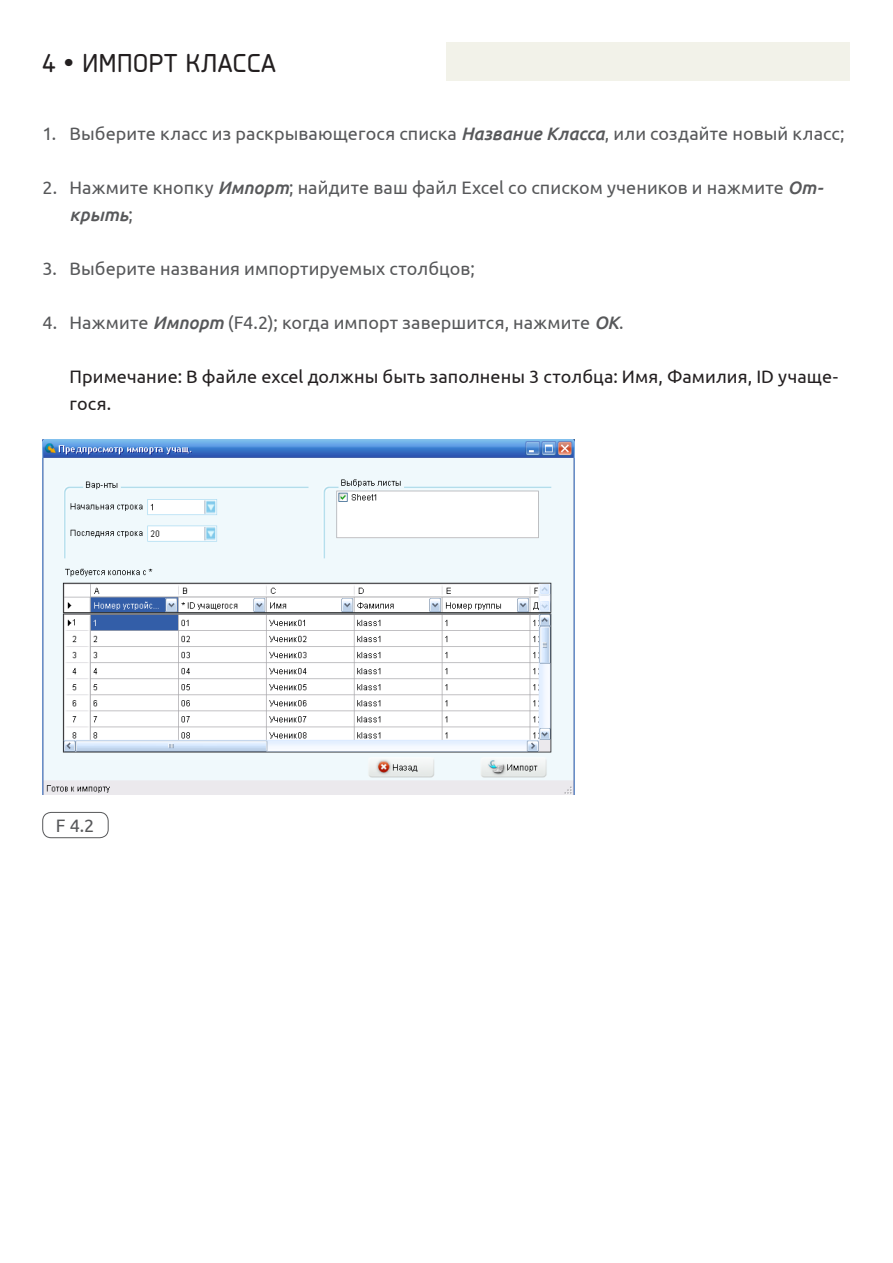
<style>
.page{position:relative;width:893px;height:1263px;background:#fff}
.page>*{position:absolute;margin:0;border:0;box-sizing:border-box;transform-origin:0 0}
.t1{font:27px "PF Isotext Pro";letter-spacing:.02em;color:#231f20}
.t2{font:18px/27px "Ubuntu";letter-spacing:.005em;color:#57585a}
.t3{font:18px/27px "Ubuntu";letter-spacing:.005em;color:#231f20}
.s1{font-family:"Bebas Neue Cyrillic"}
.s2{font-weight:500;font-style:italic}
</style>
<div class="page">
<div style="left:446px;top:43px;width:404px;height:38px;background:#f2f2e9"></div>
<img style="left:43px;top:440px;width:531px;height:355px">
<div style="left:43px;top:812px;width:65px;height:26px;border:1px solid #57585a;border-radius:9px"></div>
<p class="t1" style="left:43px;top:47px;width:235px">4 <span class="s1">•</span> ИМПОРТ КЛАССА</p>
<p class="t2" style="left:43px;top:119px;width:804px">1. Выберите класс из раскрывающегося списка <span class="s2">Название Класса</span>, или создайте новый класс;</p>
<p class="t2" style="left:70px;top:173px;width:755px;text-indent:-27px">2. Нажмите кнопку <span class="s2">Импорт</span>; найдите ваш файл Excel со списком учеников и нажмите <span class="s2">От&shy;крыть</span>;</p>
<p class="t2" style="left:43px;top:254px;width:434px">3. Выберите названия импортируемых столбцов;</p>
<p class="t2" style="left:43px;top:308px;width:583px">4. Нажмите <span class="s2">Импорт</span> (F4.2); когда импорт завершится, нажмите <span class="s2">ОК</span>.</p>
<p class="t3" style="left:70px;top:362px;width:770px">Примечание: В файле excel должны быть заполнены 3 столбца: Имя, Фамилия, ID учаще&shy;гося.</p>
<p class="t2" style="left:56px;top:811px;width:40px">F 4.2</p>
</div>
